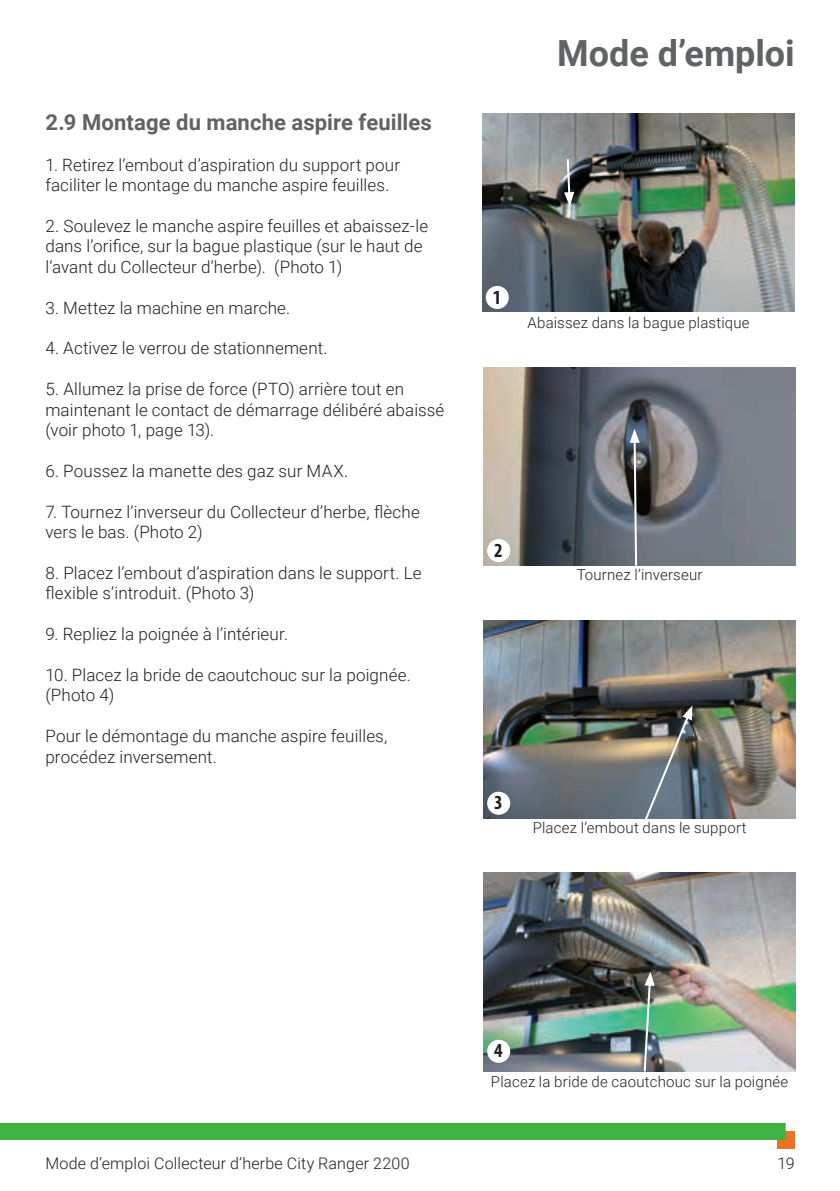
<style>
.page{position:relative;width:840px;height:1191px;background:#fff}
.page>*{position:absolute;margin:0;border:0;box-sizing:border-box;transform-origin:0 0}
.t1{font:700 36px "Roboto";color:#616265}
.t2{font:700 22px "Roboto";letter-spacing:.005em;color:#616265}
.t3{font:700 condensed 20px "Myriad Pro";color:#231f20}
.t4{font:300 17px/20.4px "Roboto";letter-spacing:.01em;color:#231f20}
.t5{font:300 16px "Roboto";letter-spacing:.015em;color:#231f20}
.t6{font:300 15px "Roboto";letter-spacing:.015em;color:#231f20}
</style>
<div class="page">
<div style="left:776px;top:1131px;width:18px;height:17px;background:#ea7125"></div>
<div style="left:0;top:1123px;width:785px;height:17px;background:#40b143"></div>
<img style="left:483px;top:367px;width:312px;height:199px">
<img style="left:482px;top:113px;width:312px;height:199px">
<img style="left:483px;top:873px;width:312px;height:198px">
<img style="left:483px;top:620px;width:312px;height:199px">
<div style="left:485px;top:286px;width:23px;height:23px;background:#fff;border-radius:50%"></div>
<div style="left:487px;top:539px;width:23px;height:23px;background:#fff;border-radius:50%"></div>
<div style="left:487px;top:791px;width:23px;height:23px;background:#fff;border-radius:50%"></div>
<div style="left:487px;top:1039px;width:23px;height:23px;background:#fff;border-radius:50%"></div>
<svg style="left:629px;top:429px;width:10px;height:137px"></svg>
<svg style="left:642px;top:705px;width:50px;height:114px;background:#6a7071"></svg>
<svg style="left:642px;top:971px;width:12px;height:101px"></svg>
<svg style="left:563px;top:157px;width:11px;height:49px"></svg>
<p class="t2" style="left:45px;top:107px;width:387px">2.9 Montage du manche aspire feuilles</p>
<p class="t4" style="left:45px;top:154px;width:356px">1. Retirez l’embout d’aspiration du support pour faciliter le montage du manche aspire feuilles.</p>
<p class="t4" style="left:45px;top:215px;width:384px">2. Soulevez le manche aspire feuilles et abaissez-le dans l’orifice, sur la bague plastique (sur le haut de l’avant du Collecteur d’herbe). (Photo 1)</p>
<p class="t4" style="left:45px;top:297px;width:246px">3. Mettez la machine en marche.</p>
<p class="t4" style="left:45px;top:337px;width:283px">4. Activez le verrou de stationnement.</p>
<p class="t4" style="left:45px;top:378px;width:400px">5. Allumez la prise de force (PTO) arrière tout en maintenant le contact de démarrage délibéré abaissé (voir photo 1, page 13).</p>
<p class="t4" style="left:45px;top:460px;width:304px">6. Poussez la manette des gaz sur MAX.</p>
<p class="t4" style="left:45px;top:501px;width:376px">7. Tournez l’inverseur du Collecteur d’herbe, flèche vers le bas. (Photo 2)</p>
<p class="t4" style="left:45px;top:562px;width:377px">8. Placez l’embout d’aspiration dans le support. Le flexible s’introduit. (Photo 3)</p>
<p class="t4" style="left:45px;top:623px;width:244px">9. Repliez la poignée à l’intérieur.</p>
<p class="t4" style="left:45px;top:664px;width:367px">10. Placez la bride de caoutchouc sur la poignée. (Photo 4)</p>
<p class="t4" style="left:45px;top:725px;width:343px">Pour le démontage du manche aspire feuilles, procédez inversement.</p>
<h1 class="t1" style="left:556px;top:28px;width:239px">Mode d’emploi</h1>
<p class="t3" style="left:492px;top:284px;width:10px">1</p>
<p class="t6" style="left:527px;top:312px;width:224px">Abaissez dans la bague plastique</p>
<p class="t3" style="left:494px;top:537px;width:10px">2</p>
<p class="t6" style="left:576px;top:564px;width:127px">Tournez l’inverseur</p>
<p class="t3" style="left:494px;top:790px;width:10px">3</p>
<p class="t6" style="left:532px;top:817px;width:215px">Placez l’embout dans le support</p>
<p class="t5" style="left:45px;top:1152px;width:365px">Mode d’emploi Collecteur d’herbe City Ranger 2200</p>
<p class="t3" style="left:494px;top:1038px;width:10px">4</p>
<p class="t6" style="left:490px;top:1071px;width:299px">Placez la bride de caoutchouc sur la poignée</p>
<p class="t5" style="left:777px;top:1152px;width:18px">19</p>
</div>
